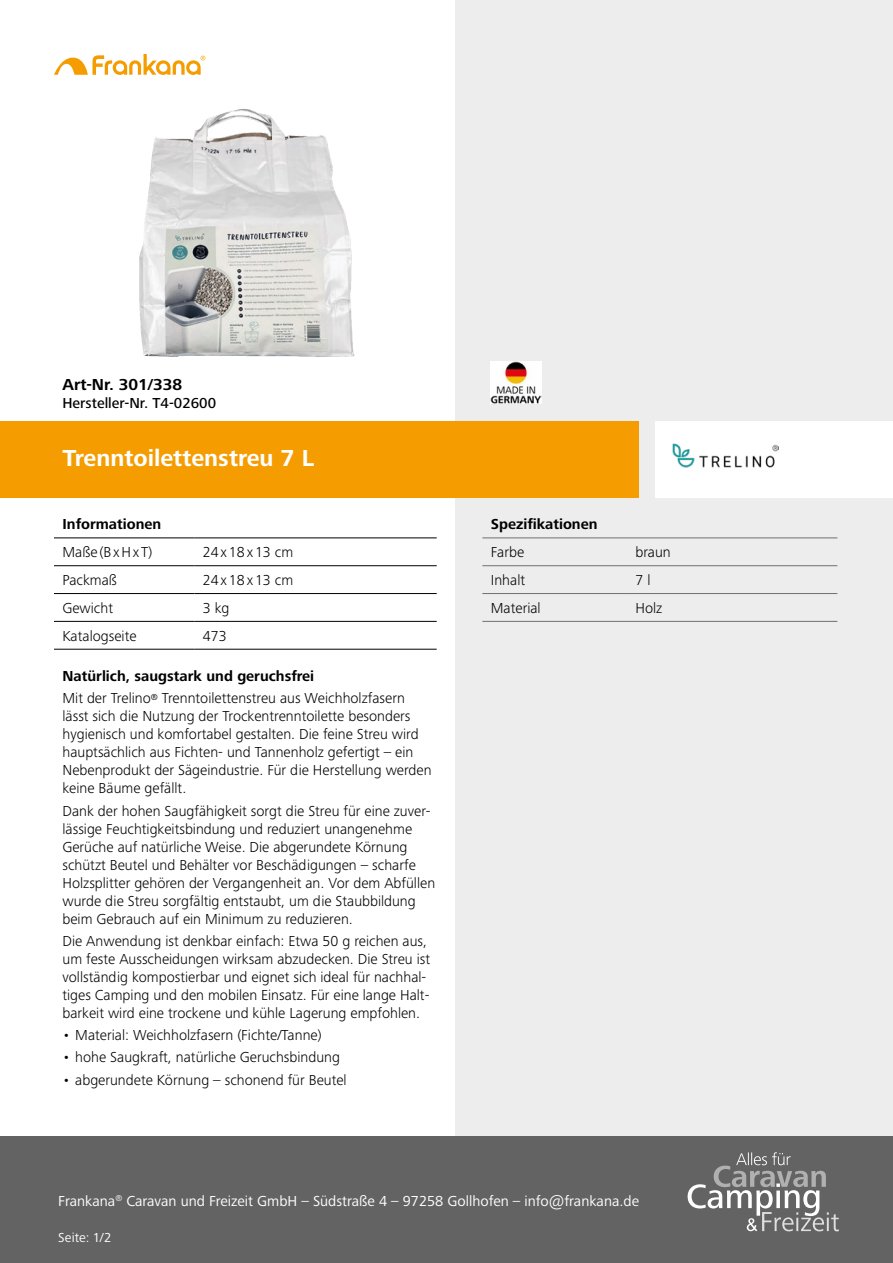
<style>
.page{position:relative;width:893px;height:1263px;background:#fff}
.page>*{position:absolute;margin:0;border:0;box-sizing:border-box;transform-origin:0 0}
.t1{font:700 24px "Frutiger Next Pro";color:#fff}
.t2{font:700 16.5px "Frutiger Next Pro";color:#000}
.t3{font:300 15px/18px "Frutiger Next Pro";color:#000}
.t4{font:15px "Frutiger Next Pro";color:#fff}
.t5{font:700 15px "Frutiger Next Pro";color:#000}
.t6{font:500 15px "Frutiger Next Pro";color:#000}
.t7{font:300 15px "Frutiger Next Pro";letter-spacing:.06em;color:#000}
.t8{font:300 15px "Frutiger Next Pro";letter-spacing:.125em;color:#000}
.t9{font:13.5px "Frutiger Next Pro";letter-spacing:.01em;color:#fff}
.s1{font-weight:700}
</style>
<div class="page">
<div style="left:455px;top:0;width:438px;height:1263px;background:#ededed"></div>
<hr style="left:482px;top:538px;width:145px;height:1px;background:#706f6f">
<hr style="left:627px;top:538px;width:210px;height:1px;background:#706f6f">
<hr style="left:482px;top:565px;width:145px;height:1px;background:#706f6f">
<hr style="left:627px;top:565px;width:210px;height:1px;background:#706f6f">
<hr style="left:482px;top:593px;width:145px;height:1px;background:#706f6f">
<hr style="left:627px;top:593px;width:210px;height:1px;background:#706f6f">
<hr style="left:482px;top:621px;width:145px;height:1px;background:#706f6f">
<hr style="left:627px;top:621px;width:210px;height:1px;background:#706f6f">
<hr style="left:54px;top:565px;width:140px;height:1px;background:#000">
<hr style="left:194px;top:565px;width:243px;height:1px;background:#000">
<hr style="left:54px;top:593px;width:140px;height:1px;background:#000">
<hr style="left:194px;top:593px;width:243px;height:1px;background:#000">
<hr style="left:54px;top:621px;width:140px;height:1px;background:#000">
<hr style="left:194px;top:621px;width:243px;height:1px;background:#000">
<hr style="left:54px;top:649px;width:140px;height:1px;background:#000">
<hr style="left:194px;top:649px;width:243px;height:1px;background:#000">
<hr style="left:54px;top:538px;width:140px;height:1px;background:#000">
<hr style="left:194px;top:538px;width:243px;height:1px;background:#000">
<svg style="left:54px;top:54px;width:151px;height:21px"></svg>
<img style="left:139px;top:109px;width:216px;height:248px">
<div style="left:0;top:421px;width:638px;height:76px;background:#f59c00"></div>
<div style="left:655px;top:421px;width:238px;height:76px;background:#fff"></div>
<img style="left:673px;top:443px;width:106px;height:25px">
<img style="left:491px;top:362px;width:51px;height:41px">
<div style="left:0;top:1136px;width:893px;height:127px;background:#646363"></div>
<svg style="left:688px;top:1152px;width:151px;height:79px"></svg>
<p class="t2" style="left:63px;top:375px;width:121px">Art-Nr. 301/338</p>
<p class="t6" style="left:63px;top:394px;width:155px">Hersteller-Nr. T4-02600</p>
<h1 class="t1" style="left:63px;top:444px;width:253px">Trenntoilettenstreu 7 L</h1>
<p class="t5" style="left:63px;top:516px;width:100px">Informationen</p>
<p class="t8" style="left:63px;top:544px;width:91px">Maße(BxHxT)</p>
<p class="t7" style="left:203px;top:544px;width:92px">24x18x13 cm</p>
<p class="t3" style="left:63px;top:571px;width:56px">Packmaß</p>
<p class="t7" style="left:203px;top:571px;width:92px">24x18x13 cm</p>
<p class="t3" style="left:63px;top:599px;width:52px">Gewicht</p>
<p class="t3" style="left:203px;top:599px;width:28px">3 kg</p>
<p class="t3" style="left:63px;top:627px;width:76px">Katalogseite</p>
<p class="t3" style="left:203px;top:627px;width:25px">473</p>
<p class="t3" style="left:63px;top:664px;width:344px;line-height:22.8px"><span class="s1">Natürlich, saugstark und geruchsfrei<br></span>Mit der Trelino<sup>®</sup> Trenntoilettenstreu aus Weichholzfasern</p>
<p class="t3" style="left:62px;top:707px;width:371px">lässt sich die Nutzung der Trockentrenntoilette besonders hygienisch und komfortabel gestalten. Die feine Streu wird hauptsächlich aus Fichten- und Tannenholz gefertigt – ein Nebenprodukt der Sägeindustrie. Für die Herstellung werden keine Bäume gefällt.</p>
<p class="t3" style="left:62px;top:802px;width:374px">Dank der hohen Saugfähigkeit sorgt die Streu für eine zuver&shy;lässige Feuchtigkeitsbindung und reduziert unangenehme Gerüche auf natürliche Weise. Die abgerundete Körnung schützt Beutel und Behälter vor Beschädigungen – scharfe Holzsplitter gehören der Vergangenheit an. Vor dem Abfüllen wurde die Streu sorgfältig entstaubt, um die Staubbildung beim Gebrauch auf ein Minimum zu reduzieren.</p>
<p class="t3" style="left:62px;top:932px;width:369px">Die Anwendung ist denkbar einfach: Etwa 50 g reichen aus, um feste Ausscheidungen wirksam abzudecken. Die Streu ist vollständig kompostierbar und eignet sich ideal für nachhal&shy;tiges Camping und den mobilen Einsatz. Für eine lange Halt&shy;barkeit wird eine trockene und kühle Lagerung empfohlen.</p>
<p class="t3" style="left:62px;top:1026px;width:261px">• Material: Weichholzfasern (Fichte/Tanne)</p>
<p class="t3" style="left:62px;top:1048px;width:279px">• hohe Saugkraft, natürliche Geruchsbindung</p>
<p class="t3" style="left:62px;top:1071px;width:286px">• abgerundete Körnung – schonend für Beutel</p>
<p class="t5" style="left:491px;top:516px;width:108px">Spezifikationen</p>
<p class="t3" style="left:491px;top:543px;width:35px">Farbe</p>
<p class="t3" style="left:635px;top:543px;width:37px">braun</p>
<p class="t3" style="left:491px;top:571px;width:36px">Inhalt</p>
<p class="t3" style="left:635px;top:571px;width:17px">7 l</p>
<p class="t3" style="left:491px;top:599px;width:51px">Material</p>
<p class="t3" style="left:635px;top:599px;width:28px">Holz</p>
<p class="t4" style="left:58px;top:1192px;width:582px">Frankana<sup>®</sup> Caravan und Freizeit GmbH – Südstraße 4 – 97258 Gollhofen – info@frankana.de</p>
<p class="t9" style="left:58px;top:1230px;width:55px">Seite: 1/2</p>
</div>
